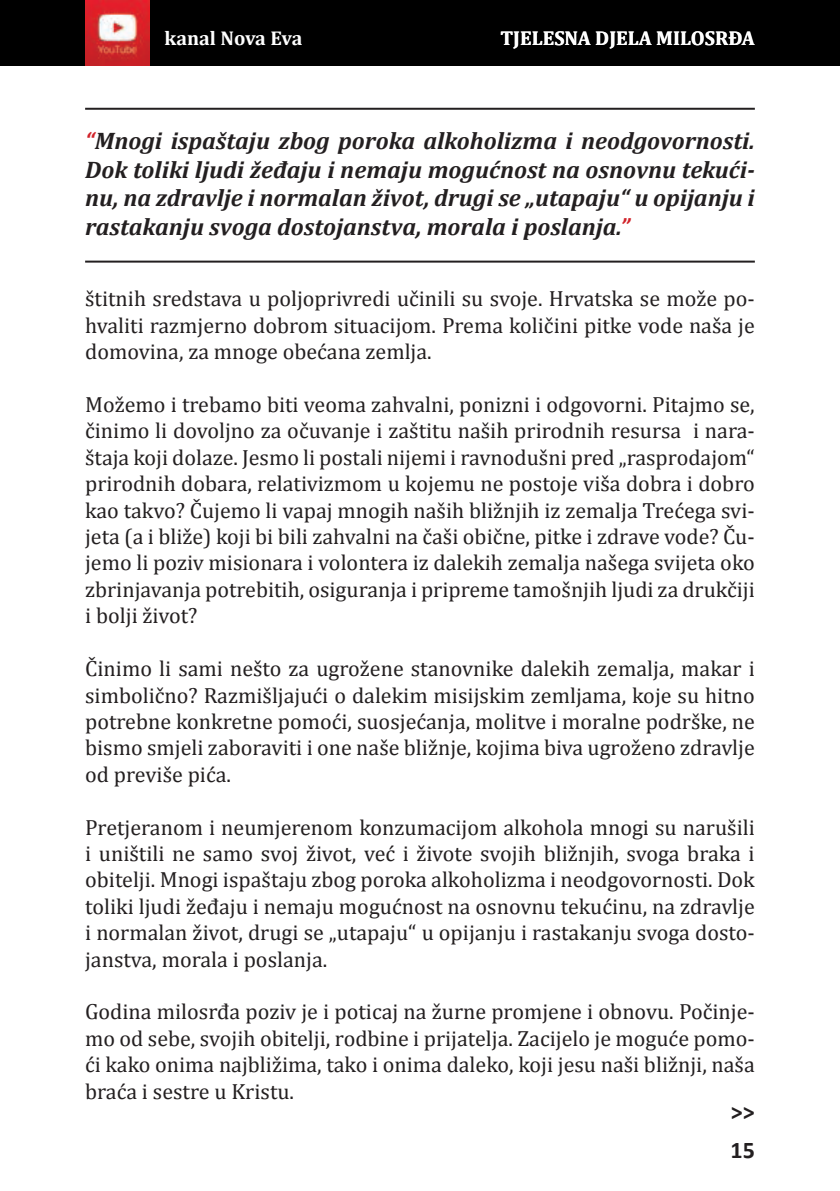
<style>
.page{position:relative;width:840px;height:1191px;background:#fff}
.page>*{position:absolute;margin:0;border:0;box-sizing:border-box;transform-origin:0 0}
.t1{font:italic 700 24px/28.8px "Cambria";color:#231f20;text-align:justify}
.t2{font:700 24px "Calibri";color:#231f20}
.t3{font:22px/26.4px "Cambria";color:#231f20;text-align:justify}
.t4{font:700 20px "Cambria";color:#fff}
.s1{color:#d1232a}
</style>
<div class="page">
<div style="left:0;top:0;width:839px;height:65px;background:#000"></div>
<hr style="left:85px;top:108px;width:669px;height:2px;background:#231f20">
<hr style="left:85px;top:261px;width:669px;height:2px;background:#231f20">
<img style="left:85px;top:1px;width:65px;height:64px">
<p class="t4" style="left:164px;top:24px;width:139px">kanal Nova Eva</p>
<p class="t4" style="left:500px;top:24px;width:256px">TJELESNA DJELA MILOSRĐA</p>
<p class="t1" style="left:85px;top:125px;width:670px"><span class="s1">“</span>Mnogi ispaštaju zbog poroka alkoholizma i neodgovornosti.<br>Dok toliki ljudi žeđaju i nemaju mogućnost na osnovnu tekući&shy;nu, na zdravlje i normalan život, drugi se „utapaju“ u opijanju i rastakanju svoga dostojanstva, morala i poslanja.<span class="s1">”</span></p>
<p class="t3" style="left:85px;top:285px;width:670px">štitnih sredstava u poljoprivredi učinili su svoje. Hrvatska se može po&shy;hvaliti razmjerno dobrom situacijom. Prema količini pitke vode naša je domovina, za mnoge obećana zemlja.</p>
<p class="t3" style="left:85px;top:391px;width:670px">Možemo i trebamo biti veoma zahvalni, ponizni i odgovorni. Pitajmo se, činimo li dovoljno za očuvanje i zaštitu naših prirodnih resursa i nara&shy;štaja koji dolaze. Jesmo li postali nijemi i ravnodušni pred „rasprodajom“ prirodnih dobara, relativizmom u kojemu ne postoje viša dobra i dobro kao takvo? Čujemo li vapaj mnogih naših bližnjih iz zemalja Trećega svi&shy;jeta (a i bliže) koji bi bili zahvalni na čaši obične, pitke i zdrave vode? Ču&shy;jemo li poziv misionara i volontera iz dalekih zemalja našega svijeta oko zbrinjavanja potrebitih, osiguranja i pripreme tamošnjih ljudi za drukčiji i bolji život?</p>
<p class="t3" style="left:85px;top:655px;width:671px">Činimo li sami nešto za ugrožene stanovnike dalekih zemalja, makar i simbolično? Razmišljajući o dalekim misijskim zemljama, koje su hitno potrebne konkretne pomoći, suosjećanja, molitve i moralne podrške, ne bismo smjeli zaboraviti i one naše bližnje, kojima biva ugroženo zdravlje od previše pića.</p>
<p class="t3" style="left:85px;top:813px;width:670px">Pretjeranom i neumjerenom konzumacijom alkohola mnogi su narušili i uništili ne samo svoj život, već i živote svojih bližnjih, svoga braka i obitelji. Mnogi ispaštaju zbog poroka alkoholizma i neodgovornosti. Dok toliki ljudi žeđaju i nemaju mogućnost na osnovnu tekućinu, na zdravlje i normalan život, drugi se „utapaju“ u opijanju i rastakanju svoga dosto&shy;janstva, morala i poslanja.</p>
<p class="t3" style="left:85px;top:998px;width:670px">Godina milosrđa poziv je i poticaj na žurne promjene i obnovu. Počinje&shy;mo od sebe, svojih obitelji, rodbine i prijatelja. Zacijelo je moguće pomo&shy;ći kako onima najbližima, tako i onima daleko, koji jesu naši bližnji, naša braća i sestre u Kristu.</p>
<p class="t2" style="left:730px;top:1094px;width:25px">&gt;&gt;</p>
<p class="t2" style="left:730px;top:1133px;width:26px">15</p>
</div>
